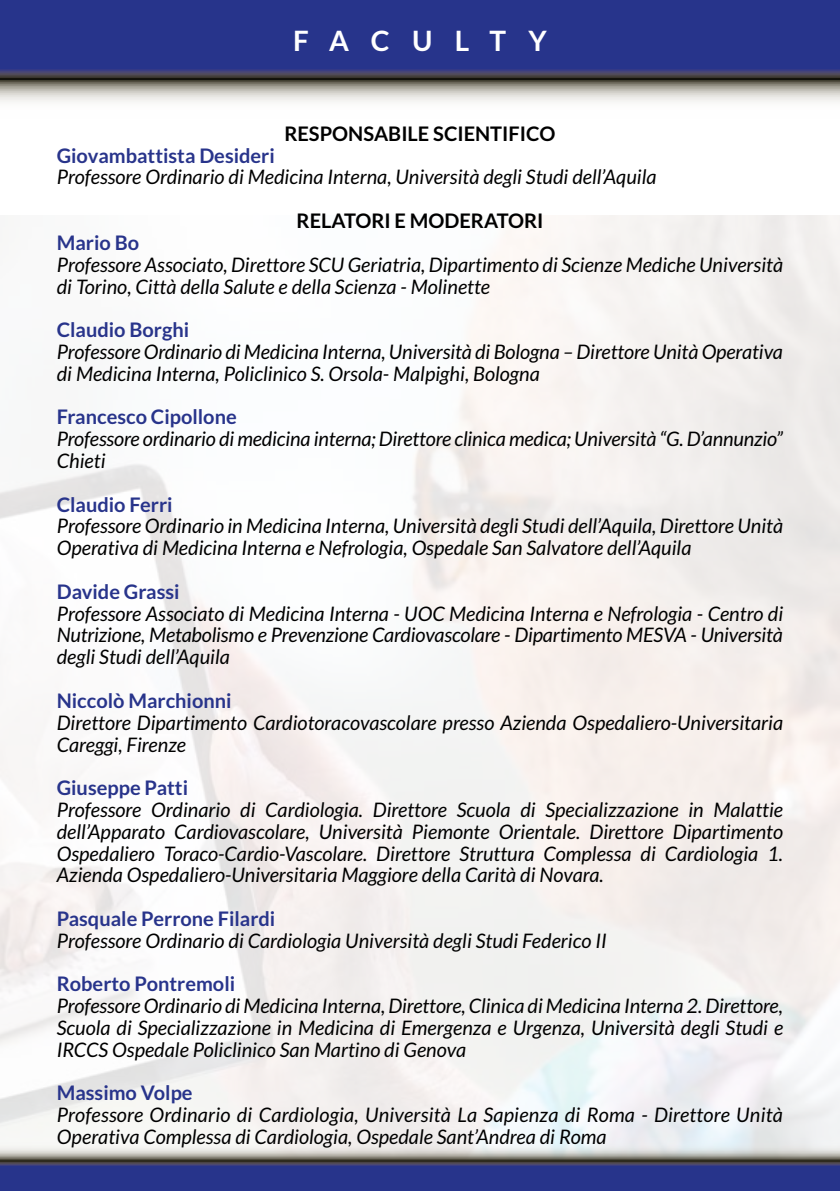
<style>
.page{position:relative;width:840px;height:1191px;background:#fff}
.page>*{position:absolute;margin:0;border:0;box-sizing:border-box;transform-origin:0 0}
.t1{font:700 28px "Lato";letter-spacing:.785em;color:#fff}
.t2{font:italic 20px/21.8px "Lato";color:#000}
.t3{font:700 20px "Lato";color:#28348b}
.t4{font:700 20px "Lato";color:#000}
</style>
<div class="page">
<svg style="left:0;top:0;width:839px;height:102px;background:#48508c"></svg>
<svg style="left:0;top:1122px;width:839px;height:69px"></svg>
<h1 class="t1" style="left:293px;top:25px;width:255px">FACULTY</h1>
<p class="t4" style="left:284px;top:122px;width:272px">RESPONSABILE SCIENTIFICO</p>
<p class="t3" style="left:57px;top:144px;width:219px">Giovambattista Desideri</p>
<p class="t2" style="left:57px;top:167px;width:601px">Professore Ordinario di Medicina Interna, Università degli Studi dell’Aquila</p>
<p class="t4" style="left:296px;top:209px;width:248px">RELATORI E MODERATORI</p>
<p class="t3" style="left:57px;top:231px;width:84px">Mario Bo</p>
<p class="t2" style="left:57px;top:254px;width:727px">Professore Associato, Direttore SCU Geriatria, Dipartimento di Scienze Mediche Università di Torino, Città della Salute e della Scienza - Molinette</p>
<p class="t3" style="left:57px;top:318px;width:134px">Claudio Borghi</p>
<p class="t2" style="left:57px;top:341px;width:727px">Professore Ordinario di Medicina Interna, Università di Bologna – Direttore Unità Operativa di Medicina Interna, Policlinico S. Orsola- Malpighi, Bologna</p>
<p class="t3" style="left:57px;top:405px;width:181px">Francesco Cipollone</p>
<p class="t2" style="left:57px;top:428px;width:727px">Professore ordinario di medicina interna; Direttore clinica medica; Università “G. D’annunzio”<br>Chieti</p>
<p class="t3" style="left:57px;top:493px;width:117px">Claudio Ferri</p>
<p class="t2" style="left:57px;top:516px;width:727px">Professore Ordinario in Medicina Interna, Università degli Studi dell’Aquila, Direttore Unità<br>Operativa di Medicina Interna e Nefrologia, Ospedale San Salvatore dell’Aquila</p>
<p class="t3" style="left:57px;top:580px;width:124px">Davide Grassi</p>
<p class="t2" style="left:57px;top:603px;width:727px;text-align:justify">Professore Associato di Medicina Interna - UOC Medicina Interna e Nefrologia - Centro di Nutrizione, Metabolismo e Prevenzione Cardiovascolare - Dipartimento MESVA - Università degli Studi dell’Aquila</p>
<p class="t3" style="left:57px;top:689px;width:176px">Niccolò Marchionni</p>
<p class="t2" style="left:57px;top:712px;width:727px">Direttore Dipartimento Cardiotoracovascolare presso Azienda Ospedaliero-Universitaria<br>Careggi, Firenze</p>
<p class="t3" style="left:57px;top:776px;width:133px">Giuseppe Patti</p>
<p class="t2" style="left:57px;top:799px;width:727px;text-align:justify">Professore Ordinario di Cardiologia. Direttore Scuola di Specializzazione in Malattie dell’Apparato Cardiovascolare, Università Piemonte Orientale. Direttore Dipartimento Ospedaliero Toraco-Cardio-Vascolare. Direttore Struttura Complessa di Cardiologia 1.<br>Azienda Ospedaliero-Universitaria Maggiore della Carità di Novara.</p>
<p class="t3" style="left:57px;top:907px;width:220px">Pasquale Perrone Filardi</p>
<p class="t2" style="left:57px;top:930px;width:551px">Professore Ordinario di Cardiologia Università degli Studi Federico II</p>
<p class="t3" style="left:57px;top:972px;width:180px">Roberto Pontremoli</p>
<p class="t2" style="left:57px;top:995px;width:727px;text-align:justify">Professore Ordinario di Medicina Interna, Direttore, Clinica di Medicina Interna 2. Direttore, Scuola di Specializzazione in Medicina di Emergenza e Urgenza, Università degli Studi e IRCCS Ospedale Policlinico San Martino di Genova</p>
<p class="t3" style="left:57px;top:1081px;width:137px">Massimo Volpe</p>
<p class="t2" style="left:57px;top:1104px;width:727px">Professore Ordinario di Cardiologia, Università La Sapienza di Roma - Direttore Unità<br>Operativa Complessa di Cardiologia, Ospedale Sant’Andrea di Roma</p>
</div>
